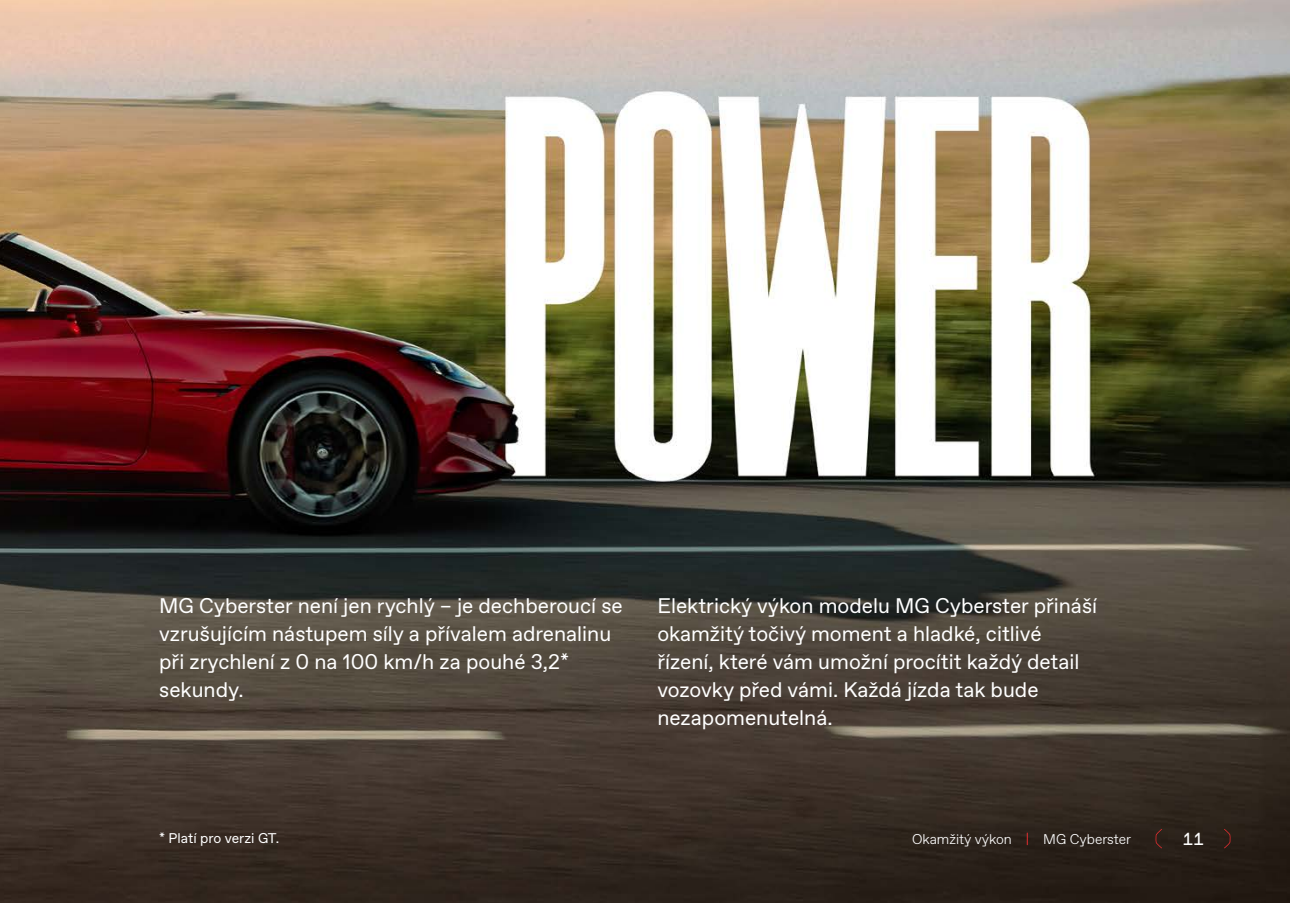
<style>
.page{position:relative;width:1290px;height:903px;background:#fff}
.page>*{position:absolute;margin:0;border:0;box-sizing:border-box;transform-origin:0 0}
.t1{font:21px/28px "ABC Favorit";color:#fff}
.t2{font:17.5px "ABC Favorit Mono";color:#fff}
.t3{font:300 14px "ABC Favorit";color:#fff}
.t4{font:14px "ABC Favorit";color:#fff}
.s1{color:#fd2f33}
</style>
<div class="page">
<img style="left:0;top:0;width:1290px;height:903px">
<svg style="left:1155px;top:829px;width:7px;height:19px"></svg>
<svg style="left:1224px;top:829px;width:6px;height:19px"></svg>
<p class="t1" style="left:159px;top:592px;width:465px">MG Cyberster není jen rychlý – je dechberoucí se vzrušujícím nástupem síly a přívalem adrenalinu při zrychlení z 0 na 100 km/h za pouhé 3,2* sekundy.</p>
<p class="t1" style="left:657px;top:592px;width:441px">Elektrický výkon modelu MG Cyberster přináší okamžitý točivý moment a hladké, citlivé řízení, které vám umožní procítit každý detail vozovky před vámi. Každá jízda tak bude nezapomenutelná.</p>
<p class="t4" style="left:159px;top:830px;width:121px">* Platí pro verzi GT.</p>
<p class="t3" style="left:912px;top:831px;width:221px">Okamžitý výkon <span class="s1">|</span> MG Cyberster</p>
<p class="t2" style="left:1182px;top:828px;width:22px">11</p>
</div>
